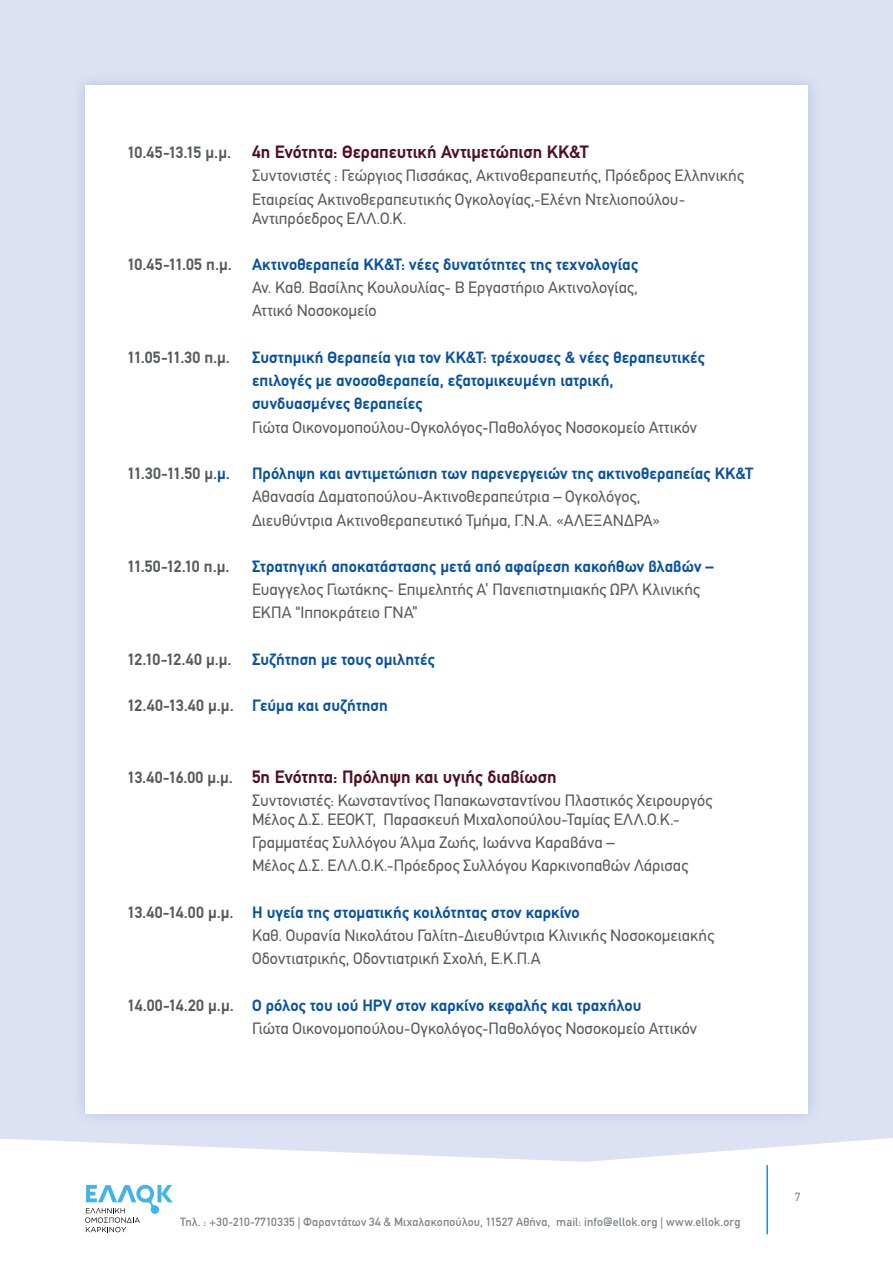
<style>
.page{position:relative;width:893px;height:1263px;background:#fff}
.page>*{position:absolute;margin:0;border:0;box-sizing:border-box;transform-origin:0 0}
.t1{font:700 18px "PF Din Text";color:#500f1f}
.t2{font:16.5px/23.2px "PF Din Text";color:#58595b}
.t3{font:700 16.5px/23.2px "PF Din Text";letter-spacing:.005em;color:#0651a0}
.t4{font:700 16.5px "PF Din Text";letter-spacing:-.055em;color:#58595b}
.t5{font:500 12px "PF Din Text";letter-spacing:.015em;color:#808285}
.t6{font:12px "PF Din Text";color:#808285}
.s1{font-size:16.5px;color:#58595b}
.s2{font-weight:700}
.s3{font-weight:700;color:#0651a0}
.s4{color:#0651a0}
.s5{color:#58595b}
</style>
<div class="page">
<div style="left:0;top:0;width:893px;height:1162px;background:#dce2f3"></div>
<svg style="left:85px;top:1185px;width:88px;height:47px"></svg>
<div style="left:71px;top:71px;width:751px;height:1056px;background:#0651a0;opacity:.2"></div>
<div style="left:85px;top:85px;width:723px;height:1028px;background:#fff"></div>
<hr style="left:766px;top:1165px;width:2px;height:69px;background:#218ccc">
<p class="t1" style="left:128px;top:141px;width:463px"><span class="s1">10.45-13.15 µ.µ.</span> 4η Ενότητα: Θεραπευτική Αντιµετώπιση ΚΚ&amp;Τ</p>
<p class="t2" style="left:252px;top:164px;width:493px">Συντονιστές : Γεώργιος Πισσάκας, Ακτινοθεραπευτής, Πρόεδρος Ελληνικής<br>Εταιρείας Ακτινοθεραπευτικής Ογκολογίας,-Ελένη Ντελιοπούλου-</p>
<p class="t2" style="left:252px;top:206px;width:156px">Αντιπρόεδρος ΕΛΛ.Ο.Κ.</p>
<p class="t2" style="left:252px;top:253px;width:387px;text-align:justify;text-indent:-124px"><span class="s2">10.45-11.05 π.µ.</span> <span class="s3">Ακτινοθεραπεία ΚΚ&amp;Τ: νέες δυνατότητες της τεχνολογίας </span>Αν. Καθ. Βασίλης Κουλουλίας- Β Εργαστήριο Ακτινολογίας, Αττικό Νοσοκοµείο</p>
<p class="t4" style="left:128px;top:348px;width:104px">11.05-11.30 π.µ.</p>
<p class="t3" style="left:252px;top:346px;width:454px">Συστηµική Θεραπεία για τον ΚΚ&amp;Τ: τρέχουσες &amp; νέες θεραπευτικές επιλογές µε ανοσοθεραπεία, εξατοµικευµένη ιατρική, συνδυασµένες θεραπείες</p>
<p class="t2" style="left:252px;top:415px;width:447px">Γιώτα Οικονοµοπούλου-Ογκολόγος-Παθολόγος Νοσοκοµείο Αττικόν</p>
<p class="t4" style="left:128px;top:464px;width:104px">11.30-11.50 µ.<span class="s4">µ.</span></p>
<p class="t3" style="left:252px;top:462px;width:503px">Πρόληψη και αντιµετώπιση των παρενεργειών της ακτινοθεραπείας ΚΚ&amp;Τ</p>
<p class="t2" style="left:252px;top:485px;width:410px">Αθανασία ∆αµατοπούλου-Ακτινοθεραπεύτρια – Ογκολόγος, ∆ιευθύντρια Ακτινοθεραπευτικό Τµήµα, Γ.Ν.Α. «ΑΛΕΞΑΝ∆ΡΑ»</p>
<p class="t4" style="left:128px;top:557px;width:104px">11.50-12.10 π.µ.</p>
<p class="t3" style="left:252px;top:555px;width:463px">Στρατηγική αποκατάστασης µετά από αφαίρεση κακοήθων βλαβών –</p>
<p class="t2" style="left:252px;top:578px;width:449px">Ευαγγελος Γιωτάκης- Επιµελητής Α’ Πανεπιστηµιακής ΩΡΛ Κλινικής<br>ΕΚΠΑ “Ιπποκράτειο ΓΝΑ”</p>
<p class="t3" style="left:128px;top:648px;width:309px"><span class="s5">12.10-12.40 µ.µ.</span> Συζήτηση µε τους οµιλητές</p>
<p class="t3" style="left:128px;top:694px;width:262px"><span class="s5">12.40-13.40 µ.µ.</span> Γεύµα και συζήτηση</p>
<p class="t1" style="left:128px;top:766px;width:430px"><span class="s1">13.40-16.00 µ.µ.</span> 5η Ενότητα: Πρόληψη και υγιής διαβίωση</p>
<p class="t2" style="left:252px;top:791px;width:462px;line-height:19px">Συντονιστές: Κωνσταντίνος Παπακωνσταντίνου Πλαστικός Χειρουργός<br>Μέλος ∆.Σ. ΕΕΟΚΤ, Παρασκευή Μιχαλοπούλου-Ταµίας ΕΛΛ.Ο.Κ.-</p>
<p class="t2" style="left:252px;top:831px;width:438px">Γραµµατέας Συλλόγου Άλµα Ζωής, Ιωάννα Καραβάνα –<br>Μέλος ∆.Σ. ΕΛΛ.Ο.Κ.-Πρόεδρος Συλλόγου Καρκινοπαθών Λάρισας</p>
<p class="t2" style="left:252px;top:901px;width:464px;text-indent:-125px"><span class="s2">13.40-14.00 µ.µ.</span> <span class="s3">Η υγεία της στοµατικής κοιλότητας στον καρκίνο<br></span>Καθ. Oυρανία Νικολάτου Γαλίτη-∆ιευθύντρια Κλινικής Νοσοκοµειακής<br>Οδοντιατρικής, Οδοντιατρική Σχολή, Ε.Κ.Π.Α</p>
<p class="t2" style="left:252px;top:994px;width:447px;text-indent:-124px"><span class="s2">14.00-14.20 µ.µ.</span> <span class="s3">Ο ρόλος του ιού HPV στον καρκίνο κεφαλής και τραχήλου<br></span>Γιώτα Οικονοµοπούλου-Ογκολόγος-Παθολόγος Νοσοκοµείο Αττικόν</p>
<p class="t5" style="left:180px;top:1215px;width:562px">Τηλ. : +30-210-7710335 | Φαραντάτων 34 &amp; Μιχαλακοπούλου, 11527 Αθήνα, mail: info@ellok.org | www.ellok.org</p>
<p class="t6" style="left:795px;top:1190px;width:7px">7</p>
</div>
